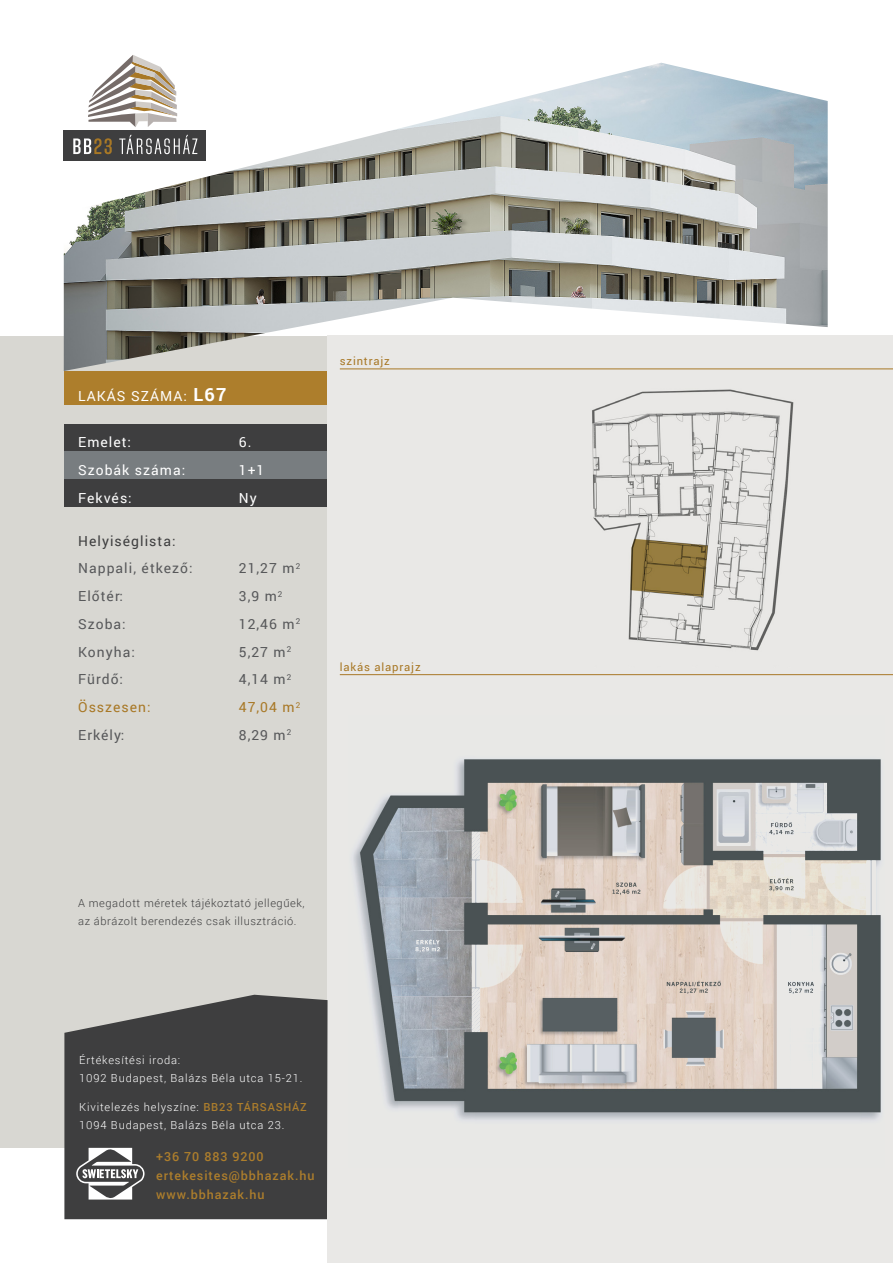
<style>
.page{position:relative;width:893px;height:1263px;background:#fff}
.page>*{position:absolute;margin:0;border:0;box-sizing:border-box;transform-origin:0 0}
.t1{font:13.8px "Roboto";letter-spacing:.075em;color:#57585a}
.t2{font:13.8px "Roboto";letter-spacing:.075em;color:#fff}
.t3{font:13.8px "Roboto";letter-spacing:.075em;color:#a87826}
.t4{font:13.8px "Roboto";letter-spacing:.075em;color:#3e3e3f}
.t5{font:500 12.45px "Roboto";letter-spacing:.075em;color:#ad7e2c}
.t6{font:11.25px "Roboto";letter-spacing:.075em;color:#a87826}
.t7{font:300 11.1px "Roboto";letter-spacing:.075em;color:#fff}
.t8{font:300 11.1px/18px "Roboto";letter-spacing:.05em;color:#3e3e3f}
.s1{font-weight:700;font-size:18px}
.s2{font-weight:500;color:#ad7e2c}
</style>
<div class="page">
<div style="left:327px;top:336px;width:566px;height:927px;background:#e9e8e6"></div>
<img style="left:353px;top:759px;width:528px;height:361px">
<img style="left:592px;top:389px;width:202px;height:262px">
<hr style="left:340px;top:368px;width:553px;height:1px;background:#a87826">
<hr style="left:340px;top:674px;width:553px;height:1px;background:#a87826">
<div style="left:0;top:337px;width:327px;height:811px;background:#d8d7d2"></div>
<div style="left:64px;top:372px;width:263px;height:33px;background:#ad7e2c"></div>
<div style="left:64px;top:424px;width:263px;height:28px;background:#3e3e3f"></div>
<div style="left:64px;top:451px;width:263px;height:28px;background:#787d80"></div>
<div style="left:64px;top:479px;width:263px;height:28px;background:#3e3e3f"></div>
<svg style="left:64px;top:995px;width:264px;height:224px;fill:#3e3e3f"></svg>
<svg style="left:76px;top:1148px;width:69px;height:51px"></svg>
<img style="left:64px;top:63px;width:764px;height:308px">
<div style="left:64px;top:130px;width:142px;height:31px;background:#3e3e3f"></div>
<svg style="left:73px;top:138px;width:39px;height:16px"></svg>
<svg style="left:119px;top:135px;width:78px;height:19px"></svg>
<svg style="left:88px;top:55px;width:89px;height:72px"></svg>
<p class="t2" style="left:78px;top:387px;width:150px">LAKÁS SZÁMA: <span class="s1">L67</span></p>
<p class="t2" style="left:78px;top:433px;width:54px">Emelet:</p>
<p class="t2" style="left:78px;top:460px;width:109px">Szobák száma:</p>
<p class="t2" style="left:78px;top:488px;width:55px">Fekvés:</p>
<p class="t4" style="left:78px;top:531px;width:99px">Helyiséglista:</p>
<p class="t1" style="left:78px;top:559px;width:116px">Nappali, étkező:</p>
<p class="t1" style="left:78px;top:587px;width:46px">Előtér:</p>
<p class="t1" style="left:78px;top:614px;width:49px">Szoba:</p>
<p class="t1" style="left:78px;top:642px;width:58px">Konyha:</p>
<p class="t1" style="left:78px;top:670px;width:46px">Fürdő:</p>
<p class="t3" style="left:78px;top:698px;width:74px">Összesen:</p>
<p class="t1" style="left:78px;top:725px;width:48px">Erkély:</p>
<p class="t2" style="left:239px;top:433px;width:14px">6.</p>
<p class="t2" style="left:239px;top:460px;width:27px">1+1</p>
<p class="t2" style="left:239px;top:488px;width:19px">Ny</p>
<p class="t1" style="left:239px;top:559px;width:63px">21,27 m<sup>2</sup></p>
<p class="t1" style="left:239px;top:587px;width:45px">3,9 m<sup>2</sup></p>
<p class="t1" style="left:239px;top:614px;width:63px">12,46 m<sup>2</sup></p>
<p class="t1" style="left:239px;top:642px;width:54px">5,27 m<sup>2</sup></p>
<p class="t1" style="left:239px;top:670px;width:54px">4,14 m<sup>2</sup></p>
<p class="t3" style="left:239px;top:698px;width:63px">47,04 m<sup>2</sup></p>
<p class="t1" style="left:239px;top:725px;width:54px">8,29 m<sup>2</sup></p>
<p class="t6" style="left:340px;top:353px;width:52px">szintrajz</p>
<p class="t6" style="left:340px;top:659px;width:82px">lakás alaprajz</p>
<p class="t8" style="left:78px;top:893px;width:228px">A megadott méretek tájékoztató jellegűek, az ábrázolt berendezés csak illusztráció.</p>
<p class="t7" style="left:79px;top:1052px;width:103px">Értékesítési iroda:</p>
<p class="t7" style="left:79px;top:1070px;width:225px">1092 Budapest, Balázs Béla utca 15-21.</p>
<p class="t7" style="left:79px;top:1099px;width:229px">Kivitelezés helyszíne: <span class="s2">BB23 TÁRSASHÁZ</span></p>
<p class="t7" style="left:79px;top:1117px;width:207px">1094 Budapest, Balázs Béla utca 23.</p>
<p class="t5" style="left:156px;top:1147px;width:109px">+36 70 883 9200</p>
<p class="t5" style="left:156px;top:1167px;width:160px">ertekesites@bbhazak.hu</p>
<p class="t5" style="left:156px;top:1186px;width:110px">www.bbhazak.hu</p>
</div>
